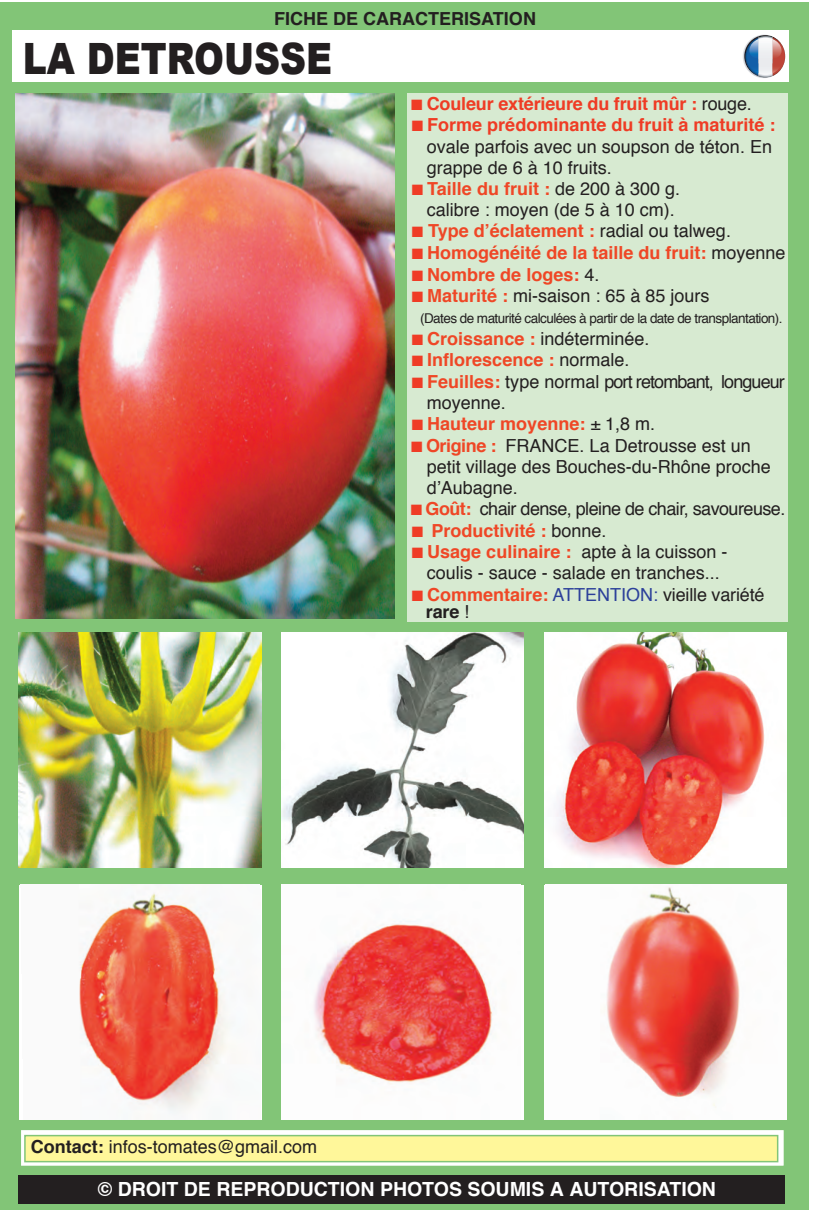
<style>
.page{position:relative;width:818px;height:1210px;background:#fff}
.page>*{position:absolute;margin:0;border:0;box-sizing:border-box;transform-origin:0 0}
.t1{font:900 43.2px "Arial";color:#231f20;scale:.83 1}
.t2{font:700 19.5px "Helvetica";color:#fff}
.t3{font:18px/21.3px "Helvetica";color:#231f20}
.t4{font:700 18px "Helvetica";color:#ef4726}
.t5{font:18px/21.6px "Helvetica";letter-spacing:-.05em;color:#231f20}
.t6{font:18px "Helvetica";letter-spacing:-.03em;color:#231f20}
.t7{font:700 18px "Helvetica";letter-spacing:-.01em;color:#ef3c25}
.t8{font:700 18px "Helvetica";color:#231f20}
.t9{font:13.5px "Helvetica";letter-spacing:-.04em;color:#231f20}
.s1{font-weight:400;color:#231f20}
.s2{color:#ef3c25}
.s3{font-weight:700;color:#ef3c25}
.s4{font-weight:700;color:#ef4726}
.s5{color:#2c409a}
.s6{font-weight:700}
</style>
<div class="page">
<div style="left:0;top:3px;width:808px;height:1207px;background:#82c577"></div>
<div style="left:12px;top:31px;width:776px;height:51px;background:#fff"></div>
<div style="left:19px;top:1175px;width:766px;height:29px;background:#231f20"></div>
<img style="left:16px;top:93px;width:378px;height:526px">
<img style="left:19px;top:632px;width:242px;height:235px">
<img style="left:281px;top:632px;width:243px;height:235px">
<img style="left:20px;top:885px;width:241px;height:235px">
<img style="left:281px;top:885px;width:240px;height:235px">
<img style="left:544px;top:632px;width:242px;height:235px">
<img style="left:544px;top:885px;width:242px;height:235px">
<svg style="left:742px;top:35px;width:43px;height:43px"></svg>
<svg style="left:744px;top:35px;width:41px;height:42px"></svg>
<svg style="left:23px;top:1132px;width:759px;height:32px;fill:#fff"></svg>
<div style="left:20px;top:1129px;width:765px;height:38px;border:2px solid #82c577"></div>
<div style="left:26px;top:1136px;width:751px;height:25px;background:#fff79a"></div>
<div style="left:24px;top:1135px;width:754px;height:27px;border:2px solid #82c577"></div>
<div style="left:407px;top:93px;width:380px;height:529px;background:#d7ead1"></div>
<p class="t8" style="left:274px;top:11px;width:263px">FICHE DE CARACTERISATION</p>
<h1 class="t1" style="left:23px;top:26px;width:374px">LA DETROUSSE</h1>
<p class="t7" style="left:411px;top:96px;width:342px">■ Couleur extérieure du fruit mûr : <span class="s1">rouge.</span></p>
<p class="t3" style="left:427px;top:116px;width:350px;text-indent:-15px"><span class="s2">■</span> <span class="s3">Forme prédominante du fruit à maturité : </span>ovale parfois avec un soupson de téton. En grappe de 6 à 10 fruits.</p>
<p class="t3" style="left:412px;top:179px;width:270px;text-align:center"><span class="s2">■</span> <span class="s4">Taille du fruit :</span> de 200 à 300 g. calibre : moyen (de 5 à 10 cm).</p>
<p class="t4" style="left:412px;top:224px;width:321px"><span class="s2">■</span> Type d’éclatement : <span class="s1">radial ou talweg.</span></p>
<p class="t4" style="left:412px;top:245px;width:375px"><span class="s2">■</span> Homogénéité de la taille du fruit: <span class="s1">moyenne</span></p>
<p class="t4" style="left:412px;top:267px;width:189px"><span class="s2">■</span> Nombre de loges<span class="s2">:</span> <span class="s1">4.</span></p>
<p class="t3" style="left:412px;top:287px;width:299px"><span class="s2">■</span> <span class="s4">Maturité :</span> mi-saison : 65 à 85 jours</p>
<p class="t9" style="left:420px;top:313px;width:364px">(Dates de maturité calculées à partir de la date de transplantation).</p>
<p class="t3" style="left:412px;top:329px;width:239px"><span class="s2">■</span> <span class="s4">Croissance :</span> indéterminée.</p>
<p class="t4" style="left:412px;top:352px;width:219px"><span class="s2">■</span> Inflorescence : <span class="s1">normale.</span></p>
<p class="t5" style="left:427px;top:372px;width:360px;text-indent:-15px"><span class="s2">■</span> <span class="s4">Feuilles:</span> type normal port retombant, longueur moyenne.</p>
<p class="t4" style="left:412px;top:416px;width:245px"><span class="s2">■</span> Hauteur moyenne: <span class="s1">± 1,8 m.</span></p>
<p class="t3" style="left:427px;top:436px;width:346px;text-indent:-15px"><span class="s2">■</span> <span class="s4">Origine :</span> FRANCE. La Detrousse est un petit village des Bouches-du-Rhône proche d’Aubagne.</p>
<p class="t6" style="left:411px;top:502px;width:376px"><span class="s2">■</span> <span class="s4">Goût:</span> chair dense, pleine de chair, savoureuse.</p>
<p class="t4" style="left:412px;top:523px;width:196px"><span class="s2">■</span> Productivité : <span class="s1">bonne.</span></p>
<p class="t3" style="left:412px;top:543px;width:317px;text-align:center"><span class="s2">■</span> <span class="s4">Usage culinaire :</span> apte à la cuisson - coulis - sauce - salade en tranches...</p>
<p class="t3" style="left:426px;top:587px;width:340px;line-height:17.1px;text-indent:-14px"><span class="s2">■</span> <span class="s4">Commentaire:</span> <span class="s5">ATTENTION:</span> vieille variété <span class="s6">rare</span> !</p>
<p class="t3" style="left:31px;top:1137px;width:288px"><span class="s6">Contact:</span> infos-tomates@gmail.com</p>
<p class="t2" style="left:98px;top:1181px;width:619px">© DROIT DE REPRODUCTION PHOTOS SOUMIS A AUTORISATION</p>
</div>
